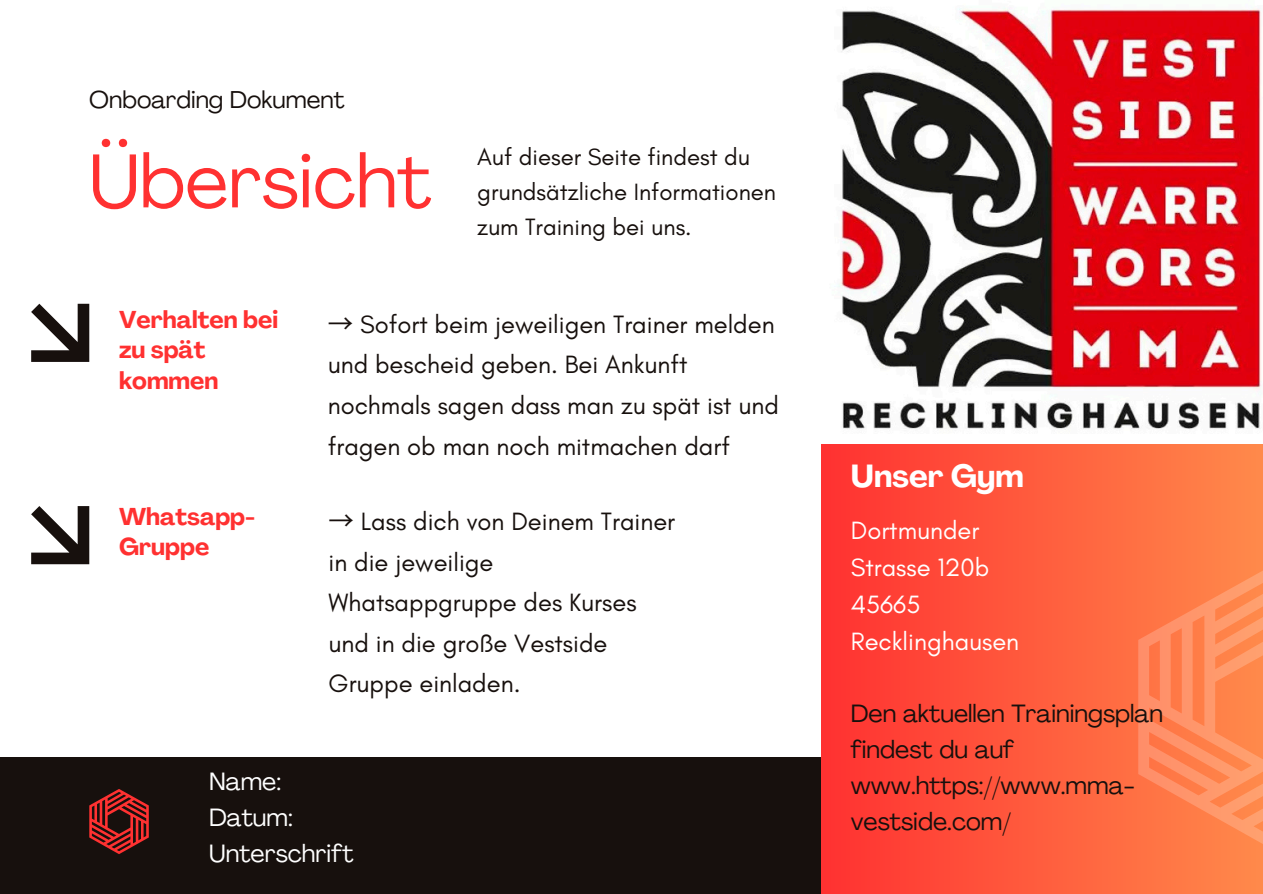
<style>
.page{position:relative;width:1263px;height:894px;background:#fff}
.page>*{position:absolute;margin:0;border:0;box-sizing:border-box;transform-origin:0 0}
.t1{font:75px "Agrandir";color:#ff3131}
.t2{font:700 31.5px "Agrandir";color:#fff}
.t3{font:25.5px/40.5px "Glacial Indifference";color:#17100d}
.t4{font:25.5px/37.2px "Glacial Indifference";color:#fff}
.t5{font:24.75px/35.8px "Agrandir";color:#17100d}
.t6{font:24.75px "Agrandir";color:#fff}
.t7{font:24px/34.8px "Glacial Indifference";color:#17100d}
.t8{font:700 24px/30.3px "Agrandir";color:#ff3131}
.t9{font:24px "Agrandir";color:#17100d}
.s1{font-family:"Noto Sans CJ Ksc"}
</style>
<div class="page">
<div style="left:0;top:757px;width:1263px;height:136px;background:#17100d"></div>
<svg style="left:89px;top:789px;width:60px;height:64px"></svg>
<div style="left:821px;top:0;width:442px;height:893px;background:linear-gradient(to right,#ff3131,#ff8a4b)"></div>
<img style="left:821px;top:0;width:441px;height:443px">
<svg style="left:1138px;top:570px;width:125px;height:273px;background:#ff8755"></svg>
<svg style="left:31px;top:303px;width:58px;height:59px"></svg>
<svg style="left:31px;top:506px;width:58px;height:58px"></svg>
<h2 class="t9" style="left:89px;top:90px;width:257px">Onboarding Dokument</h2>
<p class="t1" style="left:89px;top:151px;width:344px">Übersicht</p>
<p class="t7" style="left:477px;top:139px;width:300px">Auf dieser Seite findest du grundsätzliche Informationen zum Training bei uns.</p>
<p class="t8" style="left:119px;top:306px;width:161px">Verhalten bei zu spät kommen</p>
<h3 class="t8" style="left:119px;top:504px;width:138px">Whatsapp-<br>Gruppe</h3>
<p class="t3" style="left:328px;top:303px;width:453px"><span class="s1">→</span> Sofort beim jeweiligen Trainer melden und bescheid geben. Bei Ankunft nochmals sagen dass man zu spät ist und fragen ob man noch mitmachen darf</p>
<p class="t2" style="left:851px;top:463px;width:175px">Unser Gym</p>
<p class="t3" style="left:329px;top:501px;width:348px"><span class="s1">→</span> Lass dich von Deinem Trainer in die jeweilige<br>Whatsappgruppe des Kurses und in die große Vestside<br>Gruppe einladen.</p>
<p class="t4" style="left:851px;top:511px;width:140px">Dortmunder<br>Strasse 120b</p>
<h1 class="t4" style="left:851px;top:585px;width:170px">45665<br>Recklinghausen</h1>
<p class="t6" style="left:209px;top:771px;width:73px">Name:</p>
<h3 class="t6" style="left:209px;top:807px;width:85px">Datum:</h3>
<p class="t6" style="left:209px;top:843px;width:146px">Unterschrift</p>
<p class="t5" style="left:851px;top:698px;width:314px">Den aktuellen Trainingsplan findest du auf www.https://www.mma&shy;vestside.com/</p>
</div>
